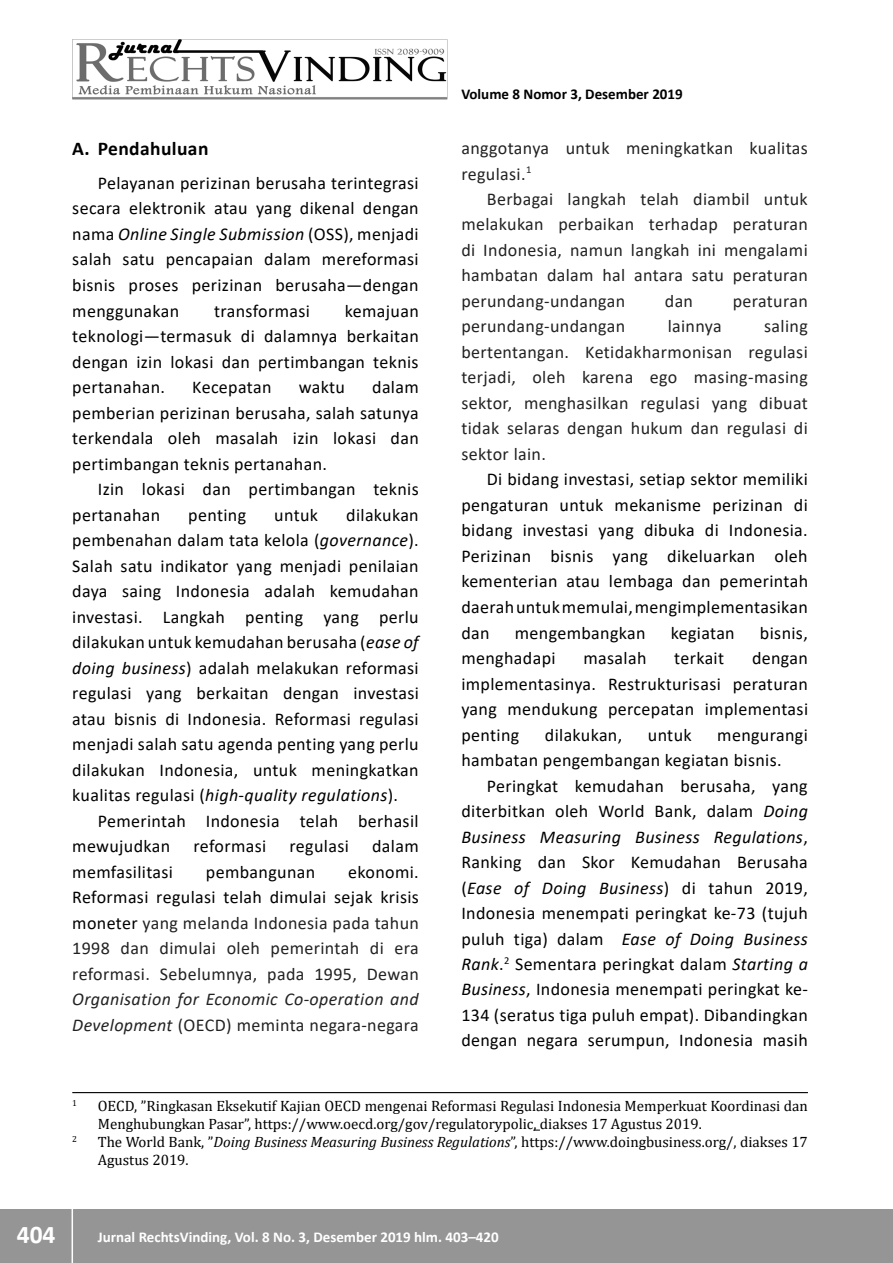
<style>
.page{position:relative;width:893px;height:1263px;background:#fff}
.page>*{position:absolute;margin:0;border:0;box-sizing:border-box;transform-origin:0 0}
.t1{font:700 25.5px "Calibri";color:#fff}
.t2{font:700 19.5px "Calibri";letter-spacing:.02em;color:#000}
.t3{font:18px/25.5px "Calibri";letter-spacing:.02em;color:#000;text-align:justify}
.t4{font:18px/25.5px "Calibri";letter-spacing:.02em;color:#222;text-align:justify}
.t5{font:italic 18px/25.5px "Calibri";letter-spacing:.02em;color:#222}
.t6{font:15px/18px "Cambria";color:#000}
.t7{font:700 15px "Calibri";color:#fff}
.t8{font:700 15px "Calibri";color:#000}
.t9{font:8.7px "Cambria";color:#000}
.s1{font-style:italic}
.s2{color:#000}
.s3{font-style:normal}
</style>
<div class="page">
<div style="left:0;top:1209px;width:893px;height:54px;background:#959595"></div>
<hr style="left:72px;top:1206px;width:1px;height:57px;background:#fff">
<img style="left:72px;top:39px;width:375px;height:60px">
<hr style="left:72px;top:1092px;width:736px;height:1px;background:#000">
<p class="t2" style="left:72px;top:140px;width:138px">A. Pendahuluan</p>
<p class="t3" style="left:72px;top:172px;width:348px;text-indent:26px">Pelayanan perizinan berusaha terintegrasi secara elektronik atau yang dikenal dengan nama <span class="s1">Online Single Submission</span> (OSS), menjadi salah satu pencapaian dalam mereformasi bisnis proses perizinan berusaha—dengan menggunakan</p>
<p class="t3" style="left:214px;top:299px;width:97px">transformasi</p>
<p class="t3" style="left:72px;top:299px;width:348px;text-indent:273px">kemajuan teknologi—termasuk di dalamnya berkaitan dengan izin lokasi dan pertimbangan teknis pertanahan.</p>
<p class="t3" style="left:72px;top:376px;width:348px;text-indent:300px">dalam pemberian perizinan berusaha, salah satunya terkendala oleh masalah izin lokasi dan pertimbangan teknis pertanahan.</p>
<p class="t3" style="left:72px;top:478px;width:348px;text-indent:26px">Izin lokasi dan pertimbangan teknis pertanahan</p>
<p class="t3" style="left:192px;top:376px;width:81px">Kecepatan</p>
<p class="t3" style="left:299px;top:376px;width:48px">waktu</p>
<p class="t3" style="left:72px;top:503px;width:348px;text-indent:274px">dilakukan pembenahan dalam tata kelola (<span class="s1">governance</span>).<br>Salah satu indikator yang menjadi penilaian daya saing Indonesia adalah kemudahan investasi. Langkah penting yang perlu dilakukan untuk kemudahan berusaha (<span class="s1">ease of doing business</span>) adalah melakukan reformasi regulasi yang berkaitan dengan investasi atau bisnis di Indonesia. Reformasi regulasi menjadi salah satu agenda penting yang perlu dilakukan Indonesia, untuk meningkatkan kualitas regulasi (<span class="s1">high-quality regulations</span>).</p>
<p class="t3" style="left:72px;top:809px;width:348px;text-indent:26px">Pemerintah Indonesia telah berhasil mewujudkan</p>
<p class="t3" style="left:188px;top:503px;width:59px">penting</p>
<p class="t3" style="left:274px;top:503px;width:45px">untuk</p>
<p class="t3" style="left:194px;top:835px;width:74px">reformasi</p>
<p class="t3" style="left:290px;top:835px;width:61px">regulasi</p>
<p class="t3" style="left:372px;top:835px;width:48px">dalam</p>
<p class="t3" style="left:72px;top:860px;width:102px">memfasilitasi</p>
<p class="t3" style="left:206px;top:860px;width:111px">pembangunan</p>
<p class="t4" style="left:72px;top:860px;width:348px;text-indent:276px"><span class="s2">ekonomi.<br>Reformasi regulasi telah dimulai sejak krisis moneter</span> yang melanda Indonesia pada tahun 1998 dan dimulai oleh pemerintah di era reformasi. Sebelumnya, pada 1995, Dewan</p>
<p class="t5" style="left:72px;top:988px;width:348px">Organisation for Economic Co-operation and<br>Development <span class="s3">(OECD) meminta negara-negara</span></p>
<p class="t8" style="left:461px;top:88px;width:223px">Volume 8 Nomor 3, Desember 2019</p>
<p class="t4" style="left:461px;top:137px;width:348px">anggotanya untuk meningkatkan kualitas regulasi.<sup>1</sup></p>
<p class="t4" style="left:461px;top:188px;width:348px;text-indent:26px">Berbagai langkah telah diambil untuk melakukan perbaikan terhadap peraturan di Indonesia, namun langkah ini mengalami hambatan dalam hal antara satu peraturan perundang-undangan</p>
<p class="t4" style="left:665px;top:290px;width:30px">dan</p>
<p class="t4" style="left:733px;top:290px;width:77px">peraturan</p>
<p class="t4" style="left:461px;top:315px;width:348px;text-indent:303px">saling bertentangan. Ketidakharmonisan regulasi terjadi, oleh karena ego masing-masing sektor, menghasilkan regulasi yang dibuat tidak selaras dengan hukum dan regulasi di sektor lain.</p>
<p class="t3" style="left:461px;top:468px;width:348px;text-indent:26px">Di bidang investasi, setiap sektor memiliki pengaturan untuk mekanisme perizinan di bidang investasi yang dibuka di Indonesia.<br>Perizinan bisnis yang dikeluarkan oleh kementerian atau lembaga dan pemerintah daerah untuk memulai, mengimplementasikan dan</p>
<p class="t4" style="left:461px;top:315px;width:165px">perundang-undangan</p>
<p class="t4" style="left:668px;top:315px;width:56px">lainnya</p>
<p class="t3" style="left:515px;top:621px;width:132px">mengembangkan</p>
<p class="t3" style="left:671px;top:621px;width:66px">kegiatan</p>
<p class="t3" style="left:760px;top:621px;width:49px">bisnis,</p>
<p class="t3" style="left:461px;top:647px;width:96px">menghadapi</p>
<p class="t3" style="left:583px;top:647px;width:65px">masalah</p>
<p class="t3" style="left:674px;top:647px;width:51px">terkait</p>
<p class="t3" style="left:461px;top:647px;width:348px;text-indent:291px">dengan implementasinya. Restrukturisasi peraturan yang mendukung percepatan implementasi penting</p>
<p class="t3" style="left:545px;top:723px;width:79px">dilakukan,</p>
<p class="t3" style="left:648px;top:723px;width:45px">untuk</p>
<p class="t3" style="left:461px;top:723px;width:348px;text-indent:256px">mengurangi hambatan pengembangan kegiatan bisnis.</p>
<p class="t3" style="left:461px;top:774px;width:348px;text-indent:26px">Peringkat kemudahan berusaha, yang diterbitkan oleh World Bank, dalam <span class="s1">Doing Business Measuring Business Regulations</span>, Ranking dan Skor Kemudahan Berusaha (<span class="s1">Ease of Doing Business</span>) di tahun 2019, Indonesia menempati peringkat ke-73 (tujuh puluh tiga) dalam <span class="s1">Ease of Doing Business Rank</span>.<sup>2</sup> Sementara peringkat dalam <span class="s1">Starting a Business</span>, Indonesia menempati peringkat ke-134 (seratus tiga puluh empat). Dibandingkan dengan negara serumpun, Indonesia masih</p>
<p class="t9" style="left:72px;top:1098px;width:6px">1</p>
<p class="t6" style="left:98px;top:1097px;width:712px">OECD, ”Ringkasan Eksekutif Kajian OECD mengenai Reformasi Regulasi Indonesia Memperkuat Koordinasi dan<br>Menghubungkan Pasar”, https://www.oecd.org/gov/regulatorypolic, diakses 17 Agustus 2019.</p>
<p class="t9" style="left:72px;top:1134px;width:6px">2</p>
<p class="t6" style="left:98px;top:1133px;width:712px">The World Bank, ”<span class="s1">Doing Business Measuring Business Regulations</span>”, https://www.doingbusiness.org/, diakses 17<br>Agustus 2019.</p>
<h1 class="t1" style="left:17px;top:1224px;width:40px">404</h1>
<p class="t7" style="left:98px;top:1231px;width:402px">Jurnal RechtsVinding, Vol. 8 No. 3, Desember 2019 hlm. 403–420</p>
</div>
